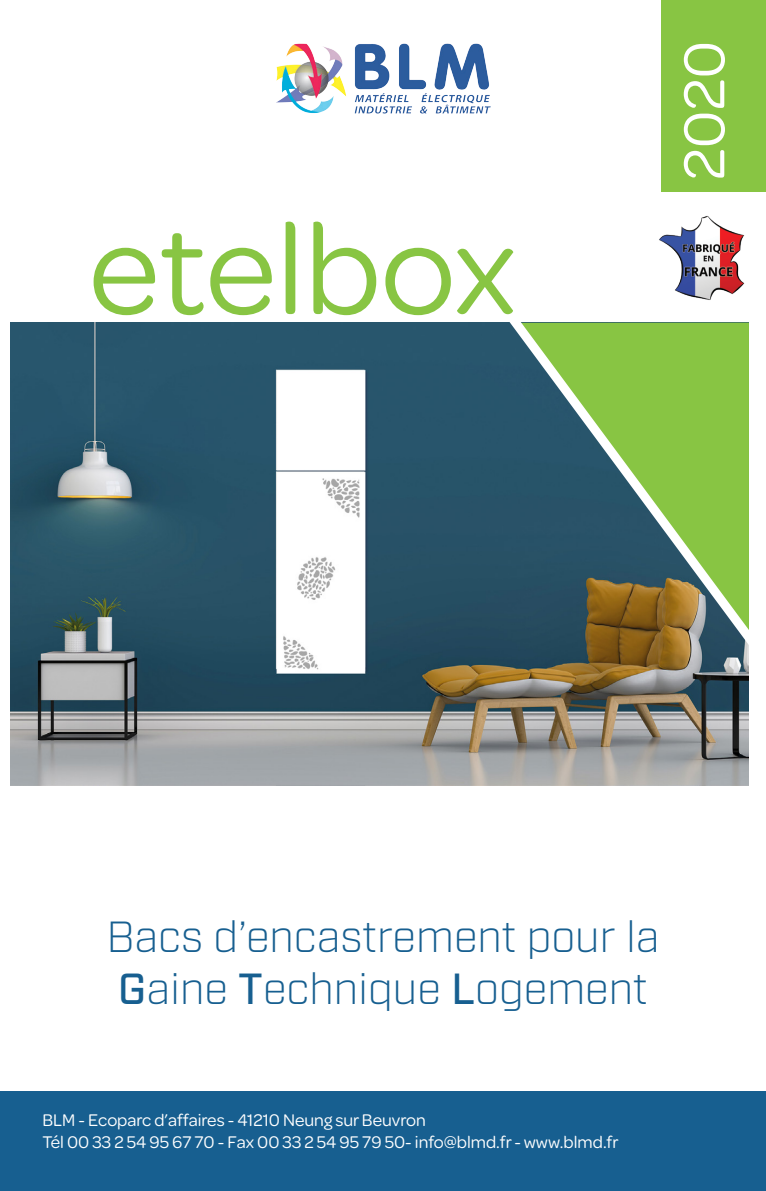
<style>
.page{position:relative;width:766px;height:1191px;background:#fff}
.page>*{position:absolute;margin:0;border:0;box-sizing:border-box;transform-origin:0 0}
.t1{font:135px "Omnes";color:#88c543}
.t2{font:61.5px "Omnes";color:#fff}
.t3{font:300 43.5px "Industry";color:#175f90}
.t4{font:18px "Omnes";color:#fff}
.s1{font-weight:500}
</style>
<div class="page">
<img style="left:10px;top:323px;width:738px;height:463px">
<div style="left:661px;top:0;width:104px;height:191px;background:#88c543"></div>
<img style="left:276px;top:44px;width:214px;height:70px">
<div style="left:0;top:1091px;width:765px;height:100px;background:#175f90"></div>
<svg style="left:473px;top:322px;width:276px;height:345px;background:#5b815a"></svg>
<img style="left:659px;top:215px;width:86px;height:85px">
<p class="t1" style="left:89px;top:178px;width:429px">etelbox</p>
<p class="t2" style="left:662px;top:180px;width:141px;rotate:-90deg">2020</p>
<p class="t3" style="left:106px;top:910px;width:554px">Bacs d’encastrement pour la</p>
<p class="t3" style="left:118px;top:962px;width:531px"><span class="s1">G</span>aine <span class="s1">T</span>echnique <span class="s1">L</span>ogement</p>
<p class="t4" style="left:43px;top:1108px;width:384px">BLM - Ecoparc d’affaires - 41210 Neung sur Beuvron</p>
<p class="t4" style="left:43px;top:1129px;width:577px">Tél 00 33 2 54 95 67 70 - Fax 00 33 2 54 95 79 50- info@blmd.fr - www.blmd.fr</p>
</div>
